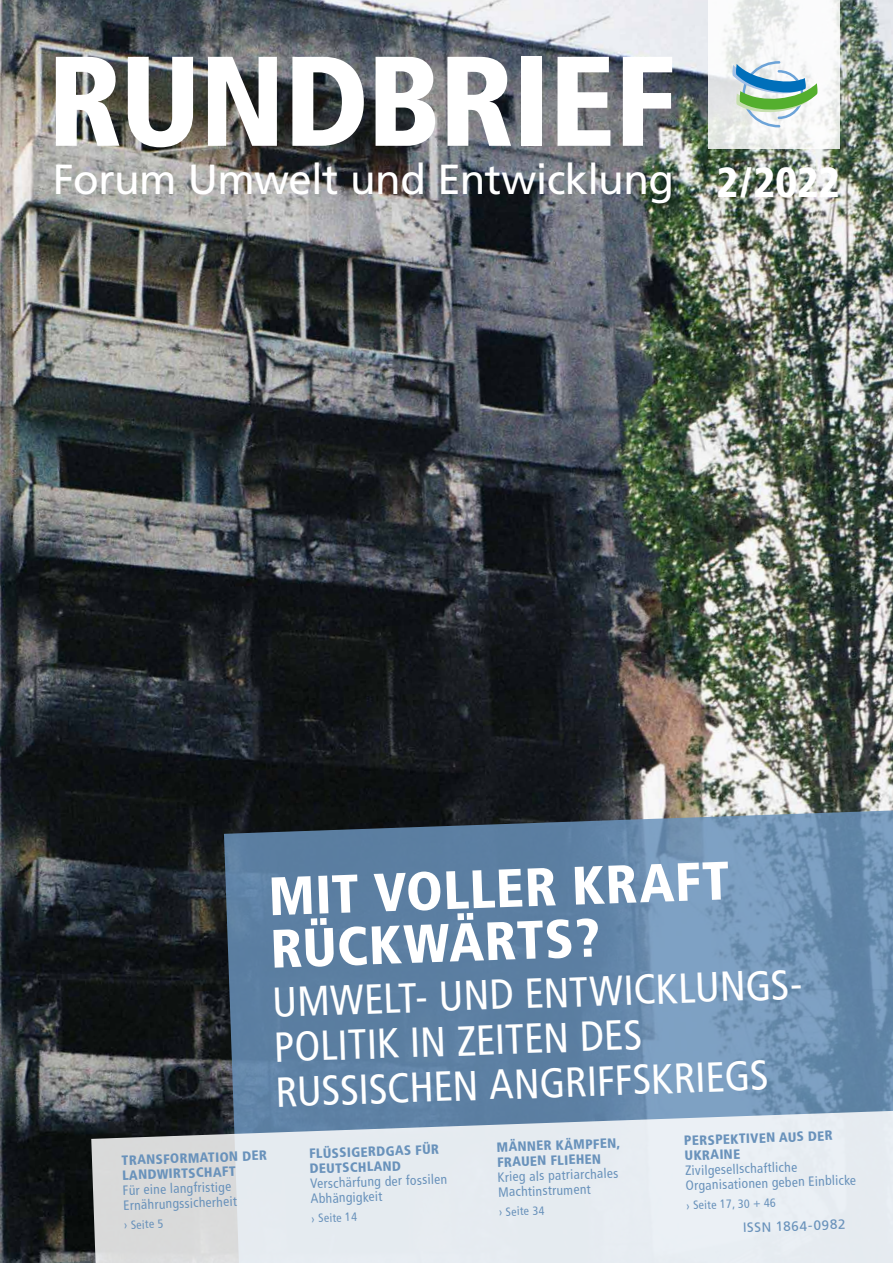
<style>
.page{position:relative;width:893px;height:1263px;background:#fff}
.page>*{position:absolute;margin:0;border:0;box-sizing:border-box;transform-origin:0 0}
.t1{font:900 condensed 127.5px "Frutiger";letter-spacing:-.01em;color:#fff}
.t2{font:900 condensed 54px/52.5px "Frutiger";color:#fff}
.t3{font:condensed 42px/45px "Frutiger";color:#fff}
.t4{font:42px "Frutiger";letter-spacing:-.015em;color:#fff}
.t5{font:condensed 13.5px/15px "Frutiger";color:#6992bb}
.t6{font:900 condensed 13.5px/15px "Frutiger";color:#6992bb}
.t7{font:13.5px "Frutiger";color:#6992bb}
.t8{font:condensed 12px "Frutiger";color:#6992bb}
.s1{font-weight:900;font-stretch:condensed}
</style>
<div class="page">
<img style="left:0;top:0;width:893px;height:1263px">
<svg style="left:709px;top:0;width:131px;height:149px;fill:#f5f7f6"></svg>
<svg style="left:732px;top:61px;width:86px;height:66px"></svg>
<svg style="left:224px;top:806px;width:669px;height:302px;background:#6283a4"></svg>
<svg style="left:91px;top:1108px;width:802px;height:155px;background:#d3dae1"></svg>
<h1 class="t1" style="left:47px;top:25px;width:630px">RUNDBRIEF</h1>
<h3 class="t4" style="left:53px;top:155px;width:789px">Forum Umwelt und Entwicklung <span class="s1">2/2022</span></h3>
<h2 class="t2" style="left:268px;top:870px;width:462px;rotate:-2deg">MIT VOLLER KRAFT<br>RÜCKWÄRTS?</h2>
<h3 class="t3" style="left:272px;top:980px;width:540px;rotate:-2deg">UMWELT- UND ENTWICKLUNGS-<br>POLITIK IN ZEITEN DES<br>RUSSISCHEN ANGRIFFSKRIEGS</h3>
<p class="t6" style="left:122px;top:1153px;width:147px;rotate:-2deg">TRANSFORMATION DER<br>LANDWIRTSCHAFT</p>
<p class="t5" style="left:123px;top:1183px;width:115px;rotate:-2deg">Für eine langfristige<br>Ernährungssicherheit</p>
<p class="t8" style="left:124px;top:1218px;width:41px;rotate:-2deg">› Seite 5</p>
<p class="t6" style="left:309px;top:1146px;width:131px;rotate:-2deg">FLÜSSIGERDGAS FÜR<br>DEUTSCHLAND</p>
<p class="t5" style="left:310px;top:1176px;width:138px;rotate:-2deg">Verschärfung der fossilen<br>Abhängigkeit</p>
<p class="t8" style="left:311px;top:1211px;width:47px;rotate:-2deg">› Seite 14</p>
<p class="t6" style="left:496px;top:1140px;width:125px;rotate:-2deg">MÄNNER KÄMPFEN,<br>FRAUEN FLIEHEN</p>
<p class="t5" style="left:497px;top:1170px;width:122px;rotate:-2deg">Krieg als patriarchales<br>Machtinstrument</p>
<p class="t8" style="left:499px;top:1205px;width:47px;rotate:-2deg">› Seite 34</p>
<p class="t6" style="left:684px;top:1133px;width:150px;rotate:-2deg">PERSPEKTIVEN AUS DER<br>UKRAINE</p>
<p class="t5" style="left:685px;top:1163px;width:172px;rotate:-2deg">Zivilgesellschaftliche<br>Organisationen geben Einblicke</p>
<p class="t8" style="left:686px;top:1198px;width:91px;rotate:-2deg">› Seite 17, 30 + 46</p>
<p class="t7" style="left:743px;top:1220px;width:104px;rotate:-2deg">ISSN 1864-0982</p>
</div>
